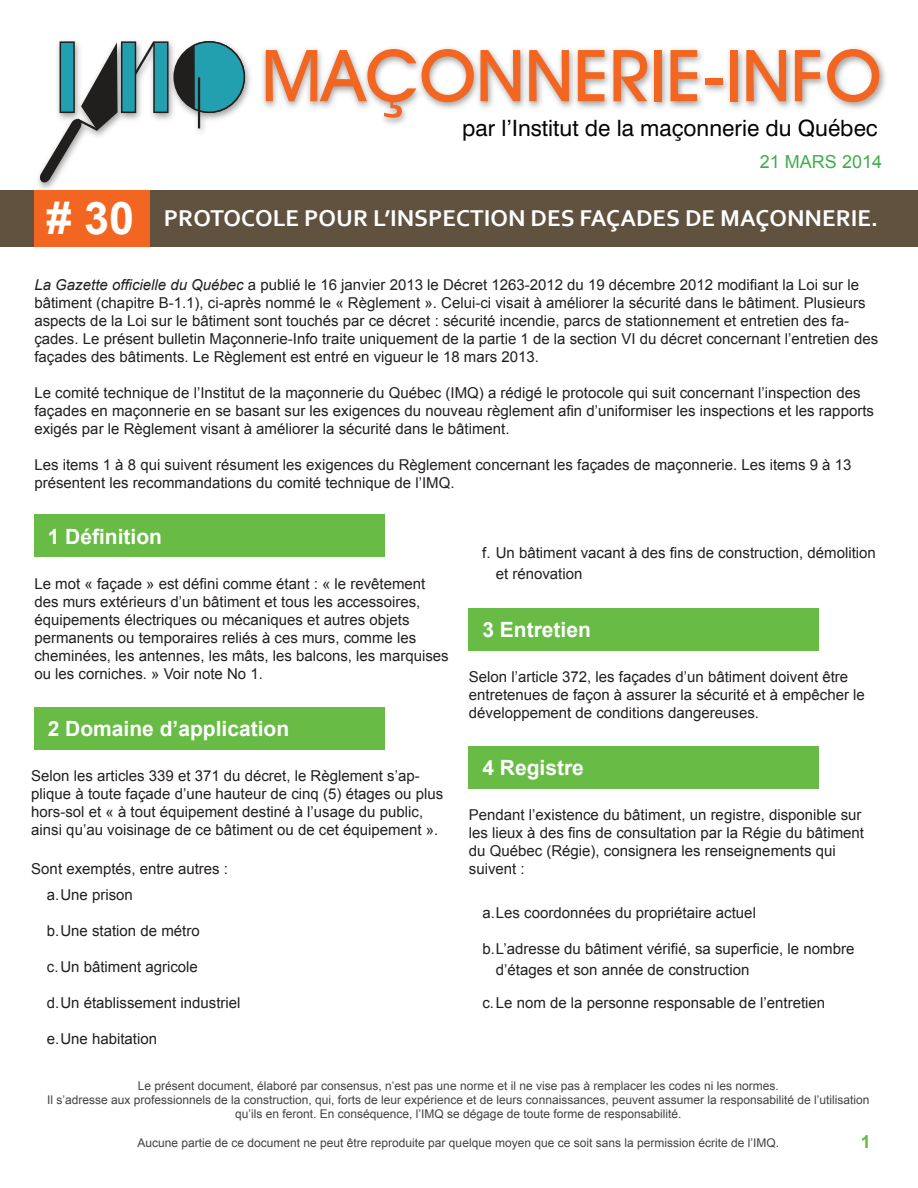
<style>
.page{position:relative;width:918px;height:1188px;background:#fff}
.page>*{position:absolute;margin:0;border:0;box-sizing:border-box;transform-origin:0 0}
.t1{font:500 72px "Avant Garde IT Cby BT";color:#f36621}
.t2{font:700 24px "Corbel";color:#fff}
.t3{font:22.5px "Swiss 721 BT";color:#040503}
.t4{font:700 21px "Arial";color:#fff}
.t5{font:18px "Arial";color:#40ae49}
.t6{font:700 18px "Arial";color:#68bc45}
.t7{font:15px/18px "Arial";color:#231f20}
.t8{font:12px/14.4px "Arial";color:#434141;text-align:center}
.s1{font-family:"Arial";font-size:45px}
.s2{font-style:italic}
</style>
<div class="page">
<div style="left:0;top:190px;width:918px;height:57px;background:#61523f"></div>
<div style="left:34px;top:190px;width:116px;height:57px;background:#f36621"></div>
<div style="left:34px;top:515px;width:350px;height:42px;background:#68bc45"></div>
<div style="left:469px;top:608px;width:350px;height:42px;background:#68bc45"></div>
<div style="left:469px;top:746px;width:350px;height:42px;background:#68bc45"></div>
<div style="left:34px;top:707px;width:350px;height:43px;background:#68bc45"></div>
<img style="left:38px;top:41px;width:213px;height:148px">
<svg style="left:136px;top:41px;width:17px;height:37px"></svg>
<div style="left:60px;top:41px;width:15px;height:72px;border:2px solid #211e1e"></div>
<div style="left:122px;top:42px;width:13px;height:70px;background:#23a0af"></div>
<div style="left:121px;top:41px;width:15px;height:72px;border:2px solid #211e1e"></div>
<div style="left:154px;top:42px;width:14px;height:70px;background:#23a0af"></div>
<div style="left:153px;top:41px;width:16px;height:72px;border:2px solid #211e1e"></div>
<div style="left:174px;top:42px;width:70px;height:70px;background:#211e1e;border-radius:50%"></div>
<svg style="left:192px;top:40px;width:54px;height:74px;background:#489faa"></svg>
<hr style="left:198px;top:77px;width:2px;height:51px;background:#211e1e">
<svg style="left:39px;top:43px;width:79px;height:140px"></svg>
<img style="left:263px;top:48px;width:622px;height:77px">
<h1 class="t1" style="left:261px;top:32px;width:622px">MAÇONNERIE-INFO</h1>
<h3 class="t3" style="left:462px;top:114px;width:417px">par l’Institut de la maçonnerie du Québec</h3>
<p class="t5" style="left:760px;top:150px;width:124px">21 MARS 2014</p>
<h2 class="t2" style="left:47px;top:204px;width:833px"><span class="s1"># 30</span> PROTOCOLE POUR L’INSPECTION DES FAÇADES DE MAÇONNERIE.</h2>
<p class="t7" style="left:34px;top:276px;width:845px"><span class="s2">La Gazette officielle du Québec</span> a publié le 16 janvier 2013 le Décret 1263-2012 du 19 décembre 2012 modifiant la Loi sur le bâtiment (chapitre B-1.1), ci-après nommé le « Règlement ». Celui-ci visait à améliorer la sécurité dans le bâtiment. Plusieurs aspects de la Loi sur le bâtiment sont touchés par ce décret : sécurité incendie, parcs de stationnement et entretien des fa&shy;çades. Le présent bulletin Maçonnerie-Info traite uniquement de la partie 1 de la section VI du décret concernant l’entretien des façades des bâtiments. Le Règlement est entré en vigueur le 18 mars 2013.</p>
<p class="t7" style="left:34px;top:384px;width:841px">Le comité technique de l’Institut de la maçonnerie du Québec (IMQ) a rédigé le protocole qui suit concernant l’inspection des façades en maçonnerie en se basant sur les exigences du nouveau règlement afin d’uniformiser les inspections et les rapports exigés par le Règlement visant à améliorer la sécurité dans le bâtiment.</p>
<p class="t7" style="left:34px;top:456px;width:819px">Les items 1 à 8 qui suivent résument les exigences du Règlement concernant les façades de maçonnerie. Les items 9 à 13 présentent les recommandations du comité technique de l’IMQ.</p>
<h3 class="t4" style="left:48px;top:522px;width:116px">1 Définition</h3>
<p class="t7" style="left:34px;top:574px;width:416px">Le mot « façade » est défini comme étant : « le revêtement des murs extérieurs d’un bâtiment et tous les accessoires, équipements électriques ou mécaniques et autres objets permanents ou temporaires reliés à ces murs, comme les cheminées, les antennes, les mâts, les balcons, les marquises ou les corniches. » Voir note No 1.</p>
<h3 class="t4" style="left:48px;top:715px;width:243px">2 Domaine d’application</h3>
<p class="t7" style="left:31px;top:767px;width:413px">Selon les articles 339 et 371 du décret, le Règlement s’ap&shy;plique à toute façade d’une hauteur de cinq (5) étages ou plus hors-sol et « à tout équipement destiné à l’usage du public, ainsi qu’au voisinage de ce bâtiment ou de cet équipement ».</p>
<p class="t7" style="left:47px;top:856px;width:183px;line-height:25.8px;text-indent:-16px">Sont exemptés, entre autres : a.Une prison</p>
<p class="t7" style="left:47px;top:922px;width:154px">b.Une station de métro</p>
<p class="t7" style="left:47px;top:958px;width:153px">c.Un bâtiment agricole</p>
<p class="t7" style="left:47px;top:994px;width:195px">d.Un établissement industriel</p>
<p class="t7" style="left:47px;top:1030px;width:112px">e.Une habitation</p>
<p class="t7" style="left:496px;top:542px;width:382px;line-height:21px;text-indent:-14px">f. Un bâtiment vacant à des fins de construction, démolition et rénovation</p>
<h3 class="t4" style="left:482px;top:616px;width:110px">3 Entretien</h3>
<p class="t7" style="left:469px;top:668px;width:398px">Selon l’article 372, les façades d’un bâtiment doivent être entretenues de façon à assurer la sécurité et à empêcher le développement de conditions dangereuses.</p>
<h3 class="t4" style="left:482px;top:754px;width:103px">4 Registre</h3>
<p class="t7" style="left:469px;top:806px;width:397px">Pendant l’existence du bâtiment, un registre, disponible sur les lieux à des fins de consultation par la Régie du bâtiment du Québec (Régie), consignera les renseignements qui suivent :</p>
<p class="t7" style="left:482px;top:904px;width:275px">a.Les coordonnées du propriétaire actuel</p>
<p class="t7" style="left:496px;top:938px;width:360px;line-height:21px;text-indent:-14px">b.L’adresse du bâtiment vérifié, sa superficie, le nombre d’étages et son année de construction</p>
<p class="t7" style="left:482px;top:994px;width:344px">c.Le nom de la personne responsable de l’entretien</p>
<p class="t8" style="left:47px;top:1078px;width:824px">Le présent document, élaboré par consensus, n’est pas une norme et il ne vise pas à remplacer les codes ni les normes.<br>Il s’adresse aux professionnels de la construction, qui, forts de leur expérience et de leurs connaissances, peuvent assumer la responsabilité de l’utilisation qu’ils en feront. En conséquence, l’IMQ se dégage de toute forme de responsabilité.</p>
<p class="t8" style="left:137px;top:1136px;width:643px">Aucune partie de ce document ne peut être reproduite par quelque moyen que ce soit sans la permission écrite de l’IMQ.</p>
<p class="t6" style="left:861px;top:1130px;width:12px">1</p>
</div>
